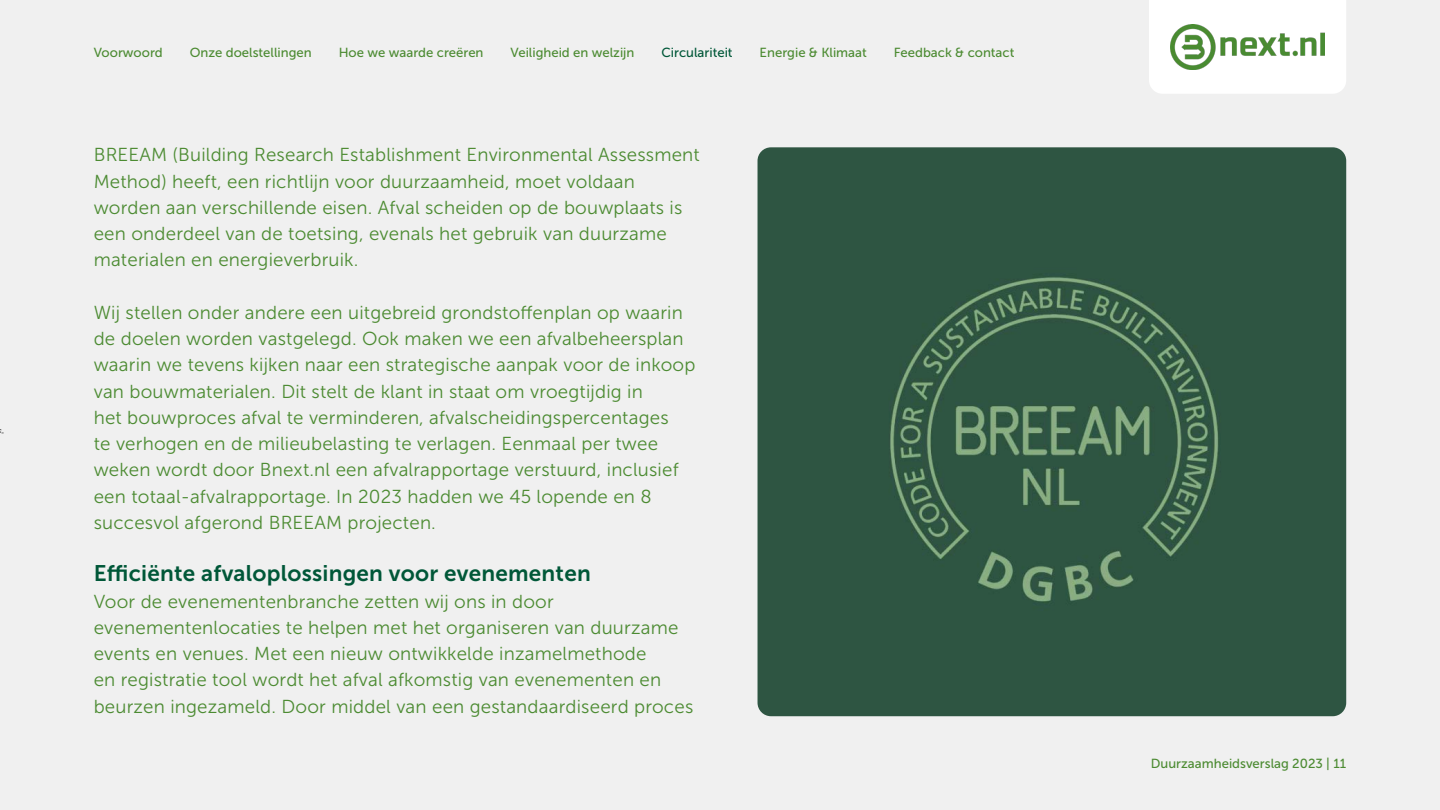
<style>
.page{position:relative;width:1440px;height:810px;background:#f0f0f0}
.page>*{position:absolute;margin:0;border:0;box-sizing:border-box;transform-origin:0 0}
.t1{font:22.5px "Museo Sans 700";letter-spacing:.01em;color:#005738}
.t2{font:18.75px/26.2px "Museo Sans 300";letter-spacing:.01em;color:#4c8b32}
.t3{font:13.12px "Museo Sans 500";color:#4c8b32}
.t4{font:13.12px "Museo Sans 500";color:#005738}
.t5{font:9px "Minion Pro";color:#000}
</style>
<div class="page">
<div style="left:1149px;top:0;width:197px;height:94px;background:#fff"></div>
<img style="left:1170px;top:24px;width:155px;height:46px">
<div style="left:758px;top:147px;width:588px;height:569px;background:#2e5542"></div>
<p class="t5" style="left:1px;top:426px;width:5px">-</p>
<p class="t3" style="left:94px;top:46px;width:71px">Voorwoord</p>
<p class="t3" style="left:190px;top:46px;width:123px">Onze doelstellingen</p>
<p class="t3" style="left:339px;top:46px;width:146px">Hoe we waarde creëren</p>
<p class="t3" style="left:511px;top:46px;width:125px">Veiligheid en welzijn</p>
<p class="t4" style="left:661px;top:46px;width:73px">Circulariteit</p>
<p class="t3" style="left:760px;top:46px;width:109px">Energie &amp; Klimaat</p>
<p class="t3" style="left:894px;top:46px;width:122px">Feedback &amp; contact</p>
<p class="t2" style="left:94px;top:142px;width:608px">BREEAM (Building Research Establishment Environmental Assessment Method) heeft, een richtlijn voor duurzaamheid, moet voldaan worden aan verschillende eisen. Afval scheiden op de bouwplaats is een onderdeel van de toetsing, evenals het gebruik van duurzame materialen en energieverbruik.</p>
<p class="t2" style="left:94px;top:299px;width:603px">Wij stellen onder andere een uitgebreid grondstoffenplan op waarin de doelen worden vastgelegd. Ook maken we een afvalbeheersplan waarin we tevens kijken naar een strategische aanpak voor de inkoop van bouwmaterialen. Dit stelt de klant in staat om vroegtijdig in<br>het bouwproces afval te verminderen, afvalscheidingspercentages<br>te verhogen en de milieubelasting te verlagen. Eenmaal per twee weken wordt door Bnext.nl een afvalrapportage verstuurd, inclusief een totaal-afvalrapportage. In 2023 hadden we 45 lopende en 8 succesvol afgerond BREEAM projecten.</p>
<p class="t1" style="left:94px;top:561px;width:499px">Efficiënte afvaloplossingen voor evenementen</p>
<p class="t2" style="left:94px;top:588px;width:601px">Voor de evenementenbranche zetten wij ons in door evenementenlocaties te helpen met het organiseren van duurzame events en venues. Met een nieuw ontwikkelde inzamelmethode<br>en registratie tool wordt het afval afkomstig van evenementen en beurzen ingezameld. Door middel van een gestandaardiseerd proces</p>
<p class="t3" style="left:1151px;top:756px;width:197px">Duurzaamheidsverslag 2023 | 11</p>
</div>
